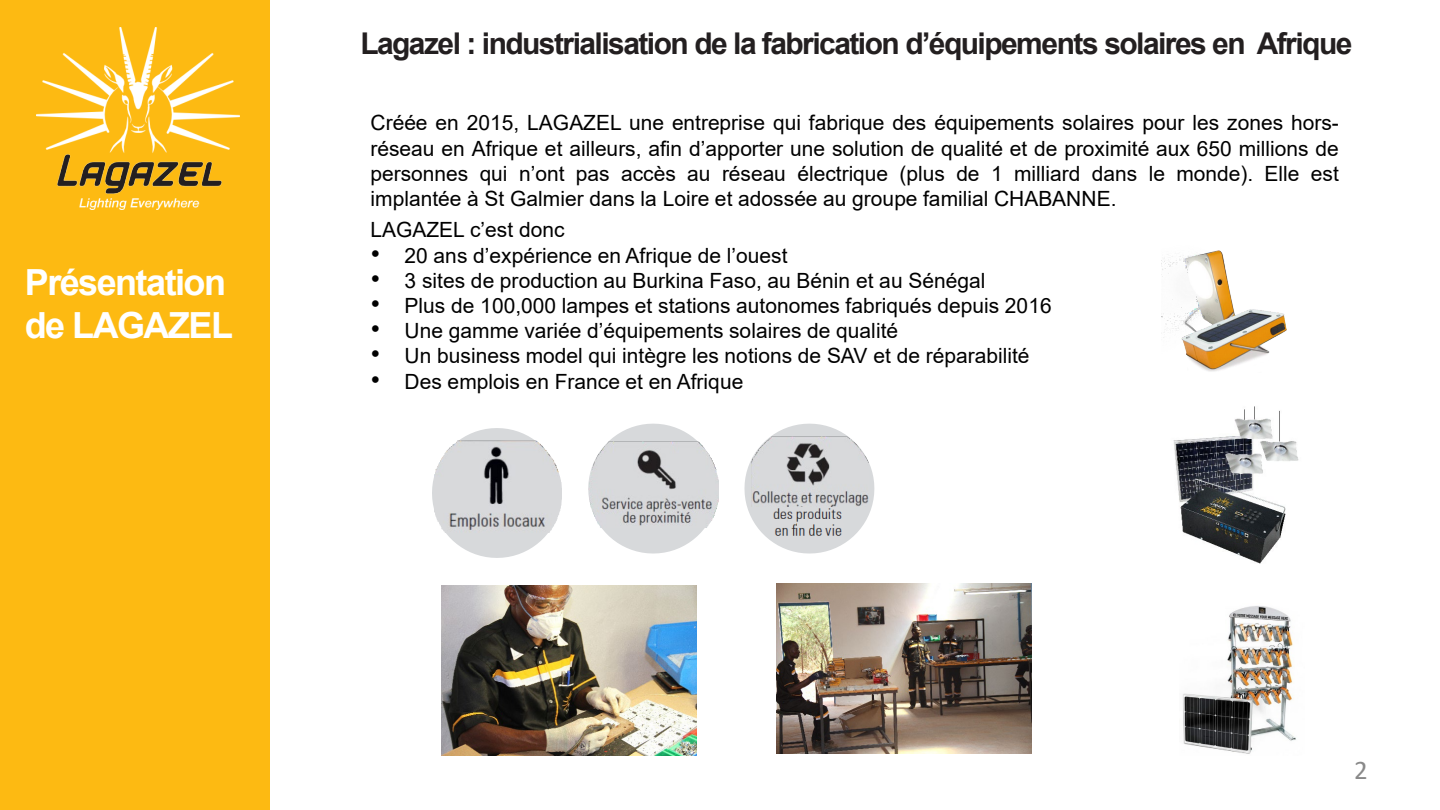
<style>
.page{position:relative;width:1440px;height:810px;background:#fff}
.page>*{position:absolute;margin:0;border:0;box-sizing:border-box;transform-origin:0 0}
.t1{font:700 36px/43.2px "Arial";letter-spacing:-.045em;color:#fff}
.t2{font:700 30px "Arial";letter-spacing:-.05em;color:#231f20}
.t3{font:27px "Calibri";color:#898989}
.t4{font:21px/25.2px "Arial";color:#000;text-align:justify}
.s1{font-size:26.25px}
</style>
<div class="page">
<div style="left:0;top:0;width:270px;height:810px;background:#fdba12"></div>
<img style="left:37px;top:27px;width:202px;height:183px">
<img style="left:1161px;top:250px;width:126px;height:122px">
<img style="left:1183px;top:606px;width:113px;height:148px">
<img style="left:1173px;top:406px;width:126px;height:158px">
<svg style="left:432px;top:428px;width:118px;height:130px"></svg>
<img style="left:435px;top:441px;width:127px;height:91px">
<svg style="left:600px;top:424px;width:107px;height:130px"></svg>
<img style="left:588px;top:442px;width:130px;height:85px">
<svg style="left:744px;top:424px;width:130px;height:130px"></svg>
<img style="left:750px;top:436px;width:119px;height:70px">
<img style="left:772px;top:507px;width:72px;height:32px">
<div style="left:817px;top:522px;width:9px;height:5px;background:#d7d9db"></div>
<div style="left:798px;top:522px;width:9px;height:5px;background:#d7d9db"></div>
<hr style="left:839px;top:504px;width:16px;height:4px;background:#d7d9db">
<img style="left:441px;top:586px;width:255px;height:170px">
<img style="left:777px;top:583px;width:255px;height:170px">
<h1 class="t1" style="left:25px;top:261px;width:210px">Présentation de LAGAZEL</h1>
<h2 class="t2" style="left:360px;top:22px;width:994px">Lagazel : industrialisation de la fabrication d’équipements solaires en Afrique</h2>
<p class="t4" style="left:371px;top:110px;width:970px">Créée en 2015, LAGAZEL une entreprise qui fabrique des équipements solaires pour les zones hors&shy;réseau en Afrique et ailleurs, afin d’apporter une solution de qualité et de proximité aux 650 millions de personnes qui n’ont pas accès au réseau électrique (plus de 1 milliard dans le monde). Elle est implantée à St Galmier dans la Loire et adossée au groupe familial CHABANNE.</p>
<p class="t4" style="left:371px;top:217px;width:196px">LAGAZEL c’est donc</p>
<p class="t4" style="left:371px;top:242px;width:418px"><span class="s1">•</span> 20 ans d’expérience en Afrique de l’ouest</p>
<p class="t4" style="left:371px;top:268px;width:616px"><span class="s1">•</span> 3 sites de production au Burkina Faso, au Bénin et au Sénégal</p>
<p class="t4" style="left:371px;top:293px;width:682px"><span class="s1">•</span> Plus de 100,000 lampes et stations autonomes fabriqués depuis 2016</p>
<p class="t4" style="left:371px;top:318px;width:529px"><span class="s1">•</span> Une gamme variée d’équipements solaires de qualité</p>
<p class="t4" style="left:371px;top:343px;width:660px"><span class="s1">•</span> Un business model qui intègre les notions de SAV et de réparabilité</p>
<p class="t4" style="left:371px;top:368px;width:374px"><span class="s1">•</span> Des emplois en France et en Afrique</p>
<p class="t3" style="left:1354px;top:751px;width:15px">2</p>
</div>
